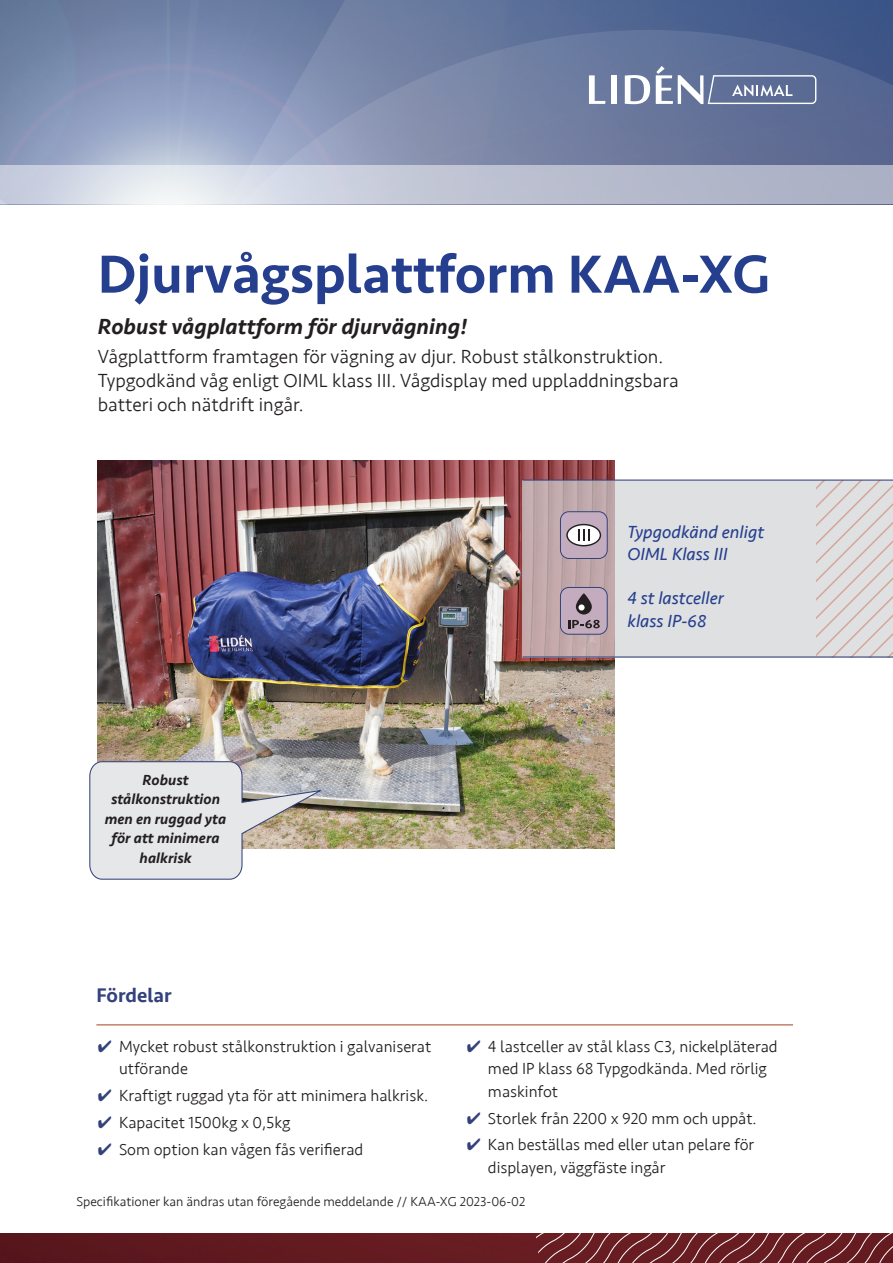
<style>
.page{position:relative;width:893px;height:1263px;background:#fff}
.page>*{position:absolute;margin:0;border:0;box-sizing:border-box;transform-origin:0 0}
.Produktnamn{font:500 55.5px "Seravek";color:#253f8e}
.Rubrik_ingress{font:italic 500 22.5px "Seravek";color:#231f20}
.Rubrik_fördelar{font:500 20.25px "Seravek";color:#34427c}
.Ingress{font:300 19.5px/24px "Seravek";color:#231f20}
.Produktbeskrivning{font:italic 18px/22.5px "Seravek";color:#253f8e}
.t1{font:300 16.5px/22.5px "Seravek";color:#231f20}
.Pratbubblor{font:italic 500 15px/19.5px "Seravek";color:#231f20;text-align:center}
.t2{font:300 13.5px "Seravek";color:#231f20}
.s1{color:#34427c}
</style>
<div class="page">
<svg style="left:0;top:0;width:893px;height:166px;background:#667aa0"></svg>
<svg style="left:84px;top:30px;width:809px;height:136px;background:#7785a9"></svg>
<svg style="left:0;top:166px;width:893px;height:38px;background:#c4c9d7"></svg>
<img style="left:0;top:1233px;width:533px;height:30px">
<svg style="left:670px;top:1025px;width:9px;height:238px"></svg>
<svg style="left:679px;top:1025px;width:8px;height:238px"></svg>
<svg style="left:687px;top:1025px;width:9px;height:238px"></svg>
<svg style="left:696px;top:1025px;width:9px;height:238px"></svg>
<svg style="left:705px;top:1025px;width:8px;height:238px"></svg>
<svg style="left:713px;top:1025px;width:9px;height:238px"></svg>
<svg style="left:722px;top:1024px;width:171px;height:239px"></svg>
<img style="left:98px;top:461px;width:516px;height:387px">
<svg style="left:89px;top:761px;width:237px;height:119px;background:#dad9d9"></svg>
<hr style="left:96px;top:1024px;width:697px;height:1px;background:#c3806c">
<svg style="left:589px;top:75px;width:16px;height:29px"></svg>
<div style="left:611px;top:75px;width:6px;height:29px;background:#fff"></div>
<svg style="left:625px;top:75px;width:25px;height:29px"></svg>
<svg style="left:656px;top:66px;width:160px;height:38px;background:#7d8bab"></svg>
<svg style="left:523px;top:481px;width:293px;height:175px;background:#d7d1d3"></svg>
<svg style="left:816px;top:481px;width:77px;height:175px;background:#ddd9d8"></svg>
<svg style="left:560px;top:512px;width:47px;height:46px"></svg>
<div style="left:560px;top:511px;width:47px;height:48px;border:1px solid #34427c;border-radius:9px"></div>
<svg style="left:560px;top:587px;width:47px;height:47px;background:#a592a0"></svg>
<div style="left:578px;top:604px;width:7px;height:6px;background:#fff;border-radius:50%"></div>
<div style="left:560px;top:587px;width:47px;height:47px;border:1px solid #34427c;border-radius:9px"></div>
<hr style="left:523px;top:656px;width:370px;height:1px;background:#34427c">
<hr style="left:523px;top:480px;width:370px;height:1px;background:#34427c">
<p class="Produktnamn" style="left:98px;top:240px;width:674px">Djurvågsplattform KAA-XG</p>
<p class="Rubrik_ingress" style="left:98px;top:313px;width:371px">Robust vågplattform för djurvägning!</p>
<p class="Ingress" style="left:98px;top:344px;width:582px">Vågplattform framtagen för vägning av djur. Robust stålkonstruktion.<br>Typgodkänd våg enligt OIML klass III. Vågdisplay med uppladdningsbara batteri och nätdrift ingår.</p>
<p class="Produktbeskrivning" style="left:628px;top:520px;width:138px">Typgodkänd enligt<br>OIML Klass III</p>
<p class="Produktbeskrivning" style="left:628px;top:587px;width:98px">4 st lastceller klass IP-68</p>
<p class="Pratbubblor" style="left:105px;top:770px;width:123px">Robust stålkonstruktion men en ruggad yta för att minimera halkrisk</p>
<p class="Rubrik_fördelar" style="left:96px;top:983px;width:77px">Fördelar</p>
<p class="t1" style="left:119px;top:1035px;width:314px;text-indent:-21px"><span class="s1">✔</span> Mycket robust stålkonstruktion i galvaniserat utförande</p>
<p class="t1" style="left:98px;top:1084px;width:332px"><span class="s1">✔</span> Kraftigt ruggad yta för att minimera halkrisk.</p>
<p class="t1" style="left:98px;top:1111px;width:194px"><span class="s1">✔</span> Kapacitet 1500kg x 0,5kg</p>
<p class="t1" style="left:98px;top:1138px;width:267px"><span class="s1">✔</span> Som option kan vågen fås verifierad</p>
<p class="t1" style="left:488px;top:1035px;width:291px;text-indent:-21px"><span class="s1">✔</span> 4 lastceller av stål klass C3, nickelpläterad med IP klass 68 Typgodkända. Med rörlig maskinfot</p>
<p class="t1" style="left:467px;top:1107px;width:292px"><span class="s1">✔</span> Storlek från 2200 x 920 mm och uppåt.</p>
<p class="t1" style="left:488px;top:1134px;width:268px;text-indent:-21px"><span class="s1">✔</span> Kan beställas med eller utan pelare för displayen, väggfäste ingår</p>
<p class="t2" style="left:77px;top:1194px;width:450px">Specifikationer kan ändras utan föregående meddelande // KAA-XG 2023-06-02</p>
</div>
